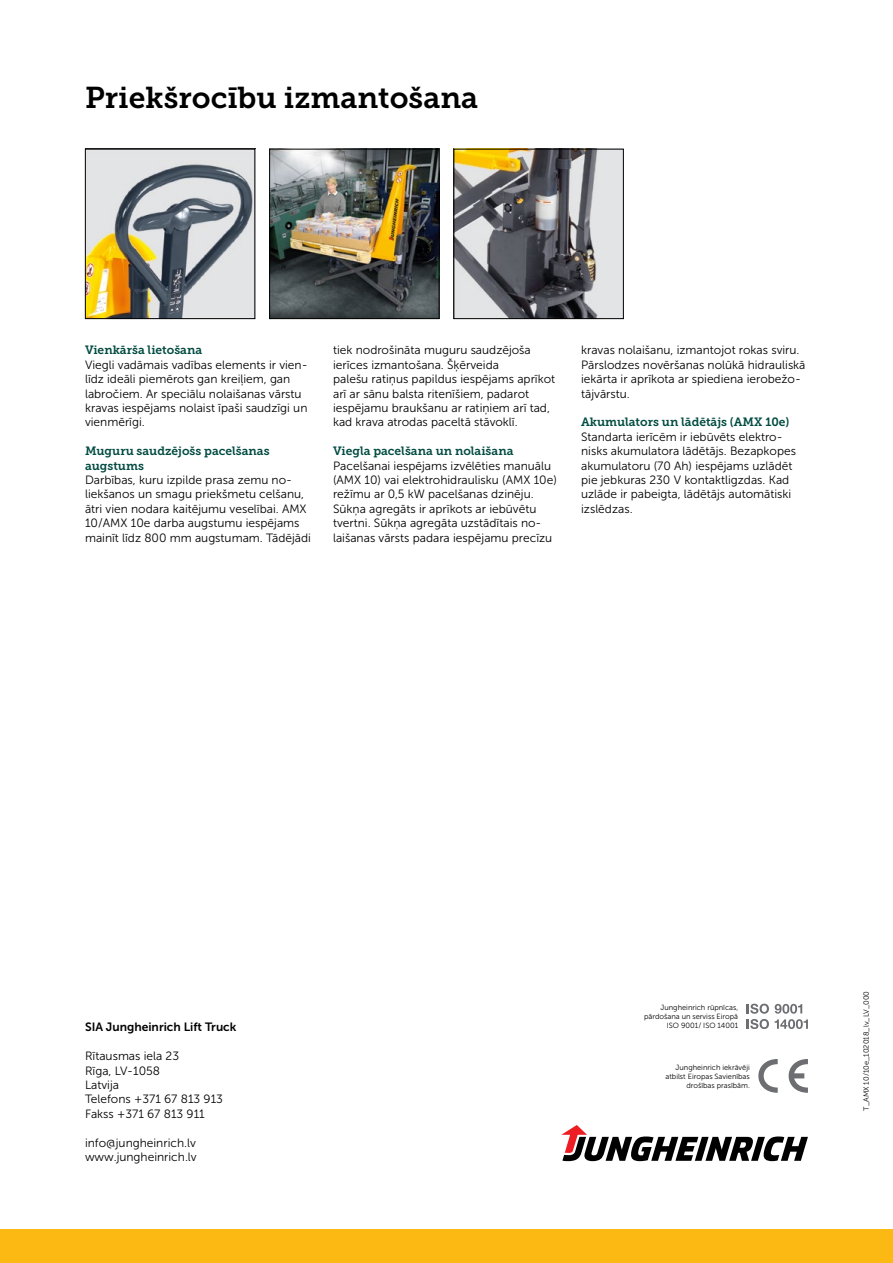
<style>
.page{position:relative;width:893px;height:1263px;background:#fff}
.page>*{position:absolute;margin:0;border:0;box-sizing:border-box;transform-origin:0 0}
.t1{font:30px "Museo JH Slab 700";color:#000}
.t2{font:12px/14.4px "Museo JH Sans 300";color:#000}
.t3{font:12px/14.4px "Museo JH Slab 700";color:#004b41}
.t4{font:12px "Museo JH Sans 700";color:#000}
.t5{font:7.5px/9px "Museo JH Sans 300";color:#000;text-align:right}
</style>
<div class="page">
<div style="left:0;top:1229px;width:893px;height:34px;background:#fdb913"></div>
<svg style="left:561px;top:1125px;width:247px;height:36px"></svg>
<img style="left:87px;top:151px;width:166px;height:166px">
<div style="left:85px;top:149px;width:170px;height:170px;border:1px solid #000"></div>
<img style="left:271px;top:151px;width:166px;height:166px">
<div style="left:269px;top:149px;width:170px;height:170px;border:1px solid #000"></div>
<img style="left:456px;top:151px;width:166px;height:166px">
<div style="left:454px;top:149px;width:170px;height:170px;border:1px solid #000"></div>
<svg style="left:758px;top:1059px;width:50px;height:34px"></svg>
<svg style="left:747px;top:1004px;width:22px;height:25px"></svg>
<svg style="left:775px;top:1004px;width:33px;height:25px"></svg>
<h1 class="t1" style="left:85px;top:80px;width:395px">Priekšrocību izmantošana</h1>
<p class="t3" style="left:85px;top:343px;width:119px">Vienkārša lietošana</p>
<p class="t2" style="left:85px;top:358px;width:224px">Viegli vadāmais vadības elements ir vien&shy;līdz ideāli piemērots gan kreiļiem, gan labročiem. Ar speciālu nolaišanas vārstu kravas iespējams nolaist īpaši saudzīgi un vienmērīgi.</p>
<p class="t3" style="left:85px;top:444px;width:186px">Muguru saudzējošs pacelšanas augstums</p>
<p class="t2" style="left:85px;top:473px;width:227px">Darbības, kuru izpilde prasa zemu no&shy;liekšanos un smagu priekšmetu celšanu, ātri vien nodara kaitējumu veselībai. AMX 10/AMX 10e darba augstumu iespējams mainīt līdz 800 mm augstumam. Tādējādi</p>
<p class="t2" style="left:333px;top:343px;width:224px">tiek nodrošināta muguru saudzējoša ierīces izmantošana. Šķērveida<br>palešu ratiņus papildus iespējams aprīkot arī ar sānu balsta ritenīšiem, padarot iespējamu braukšanu ar ratiņiem arī tad, kad krava atrodas paceltā stāvoklī.</p>
<p class="t3" style="left:333px;top:444px;width:182px">Viegla pacelšana un nolaišana</p>
<p class="t2" style="left:333px;top:458px;width:225px">Pacelšanai iespējams izvēlēties manuālu (AMX 10) vai elektrohidraulisku (AMX 10e) režīmu ar 0,5 kW pacelšanas dzinēju.<br>Sūkņa agregāts ir aprīkots ar iebūvētu tvertni. Sūkņa agregāta uzstādītais no&shy;laišanas vārsts padara iespējamu precīzu</p>
<p class="t2" style="left:581px;top:343px;width:226px">kravas nolaišanu, izmantojot rokas sviru.<br>Pārslodzes novēršanas nolūkā hidrauliskā iekārta ir aprīkota ar spiediena ierobežo&shy;tājvārstu.</p>
<p class="t3" style="left:581px;top:415px;width:210px">Akumulators un lādētājs (AMX 10e)</p>
<p class="t2" style="left:581px;top:430px;width:216px">Standarta ierīcēm ir iebūvēts elektro&shy;nisks akumulatora lādētājs. Bezapkopes akumulatoru (70 Ah) iespējams uzlādēt pie jebkuras 230 V kontaktligzdas. Kad uzlāde ir pabeigta, lādētājs automātiski izslēdzas.</p>
<p class="t4" style="left:85px;top:1020px;width:153px">SIA Jungheinrich Lift Truck</p>
<p class="t2" style="left:85px;top:1049px;width:139px">Rītausmas iela 23<br>Rīga, LV-1058<br>Latvija<br>Telefons +371 67 813 913<br>Fakss +371 67 813 911</p>
<p class="t2" style="left:85px;top:1135px;width:113px">info@jungheinrich.lv www.jungheinrich.lv</p>
<p class="t5" style="left:644px;top:1003px;width:96px">Jungheinrich rūpnīcas, pārdošana un serviss Eiropā<br>ISO 9001/ ISO 14001</p>
<p class="t5" style="left:666px;top:1063px;width:86px">Jungheinrich iekrāvēji atbilst Eiropas Savienības drošības prasībām.</p>
<p class="t5" style="left:862px;top:1111px;width:121px;rotate:-90deg">T_AMX 10/10e_102018_lv_LV_000</p>
</div>
